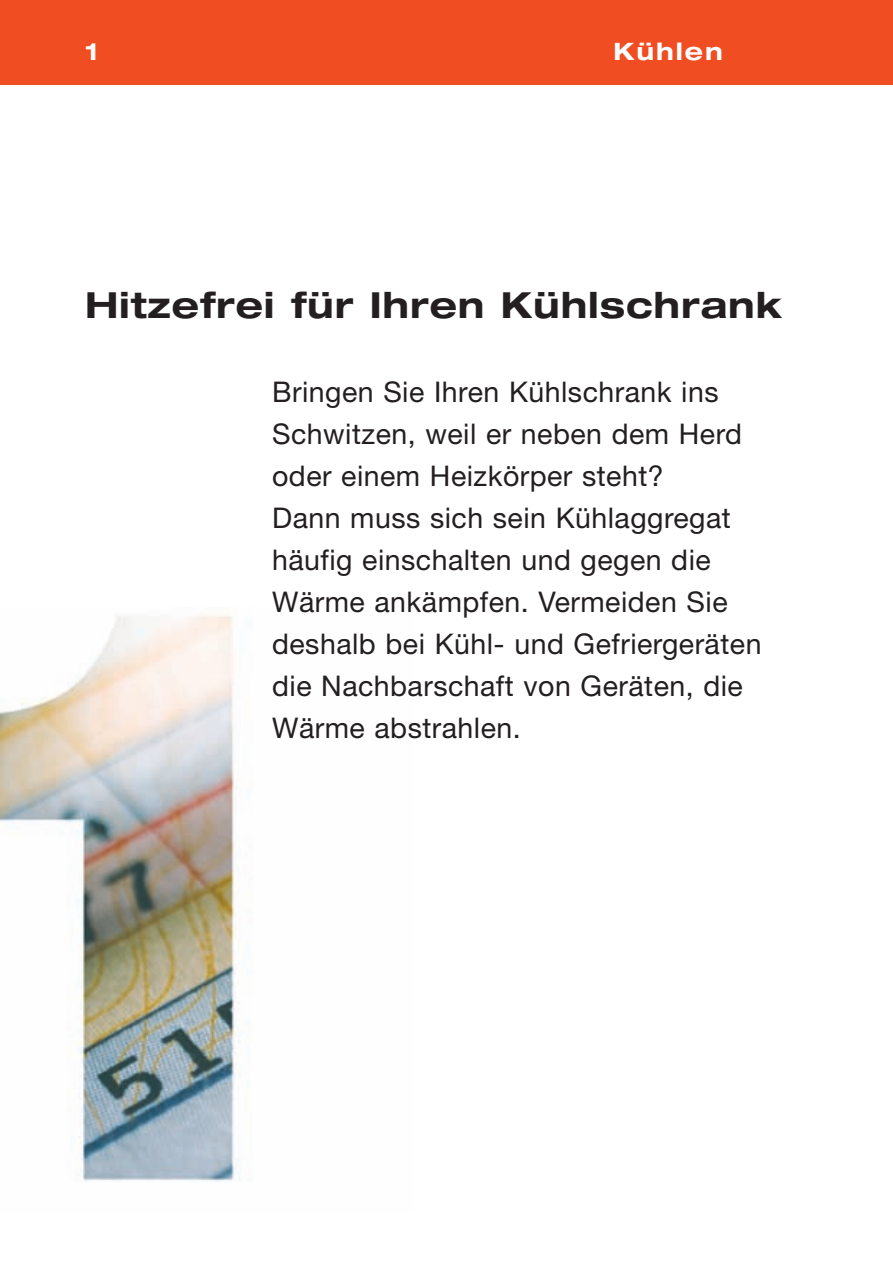
<style>
.page{position:relative;width:893px;height:1263px;background:#fff}
.page>*{position:absolute;margin:0;border:0;box-sizing:border-box;transform-origin:0 0}
.t1{font:700 expanded 36px "Helvetica Neue";letter-spacing:.025em;color:#231f20}
.t2{font:28.5px/42px "Helvetica Neue";letter-spacing:.015em;color:#231f20}
.t3{font:700 expanded 24px "Helvetica Neue";letter-spacing:.08em;color:#fff}
</style>
<div class="page">
<div style="left:0;top:0;width:893px;height:85px;background:#f04d22"></div>
<img style="left:0;top:614px;width:240px;height:568px">
<p class="t3" style="left:85px;top:43px;width:15px">1</p>
<p class="t3" style="left:614px;top:43px;width:111px">Kühlen</p>
<p class="t1" style="left:85px;top:292px;width:698px">Hitzefrei für Ihren Kühlschrank</p>
<p class="t2" style="left:272px;top:374px;width:491px">Bringen Sie Ihren Kühlschrank ins<br>Schwitzen, weil er neben dem Herd oder einem Heizkörper steht?<br>Dann muss sich sein Kühlaggregat häufig einschalten und gegen die<br>Wärme ankämpfen. Vermeiden Sie deshalb bei Kühl- und Gefriergeräten die Nachbarschaft von Geräten, die<br>Wärme abstrahlen.</p>
</div>
